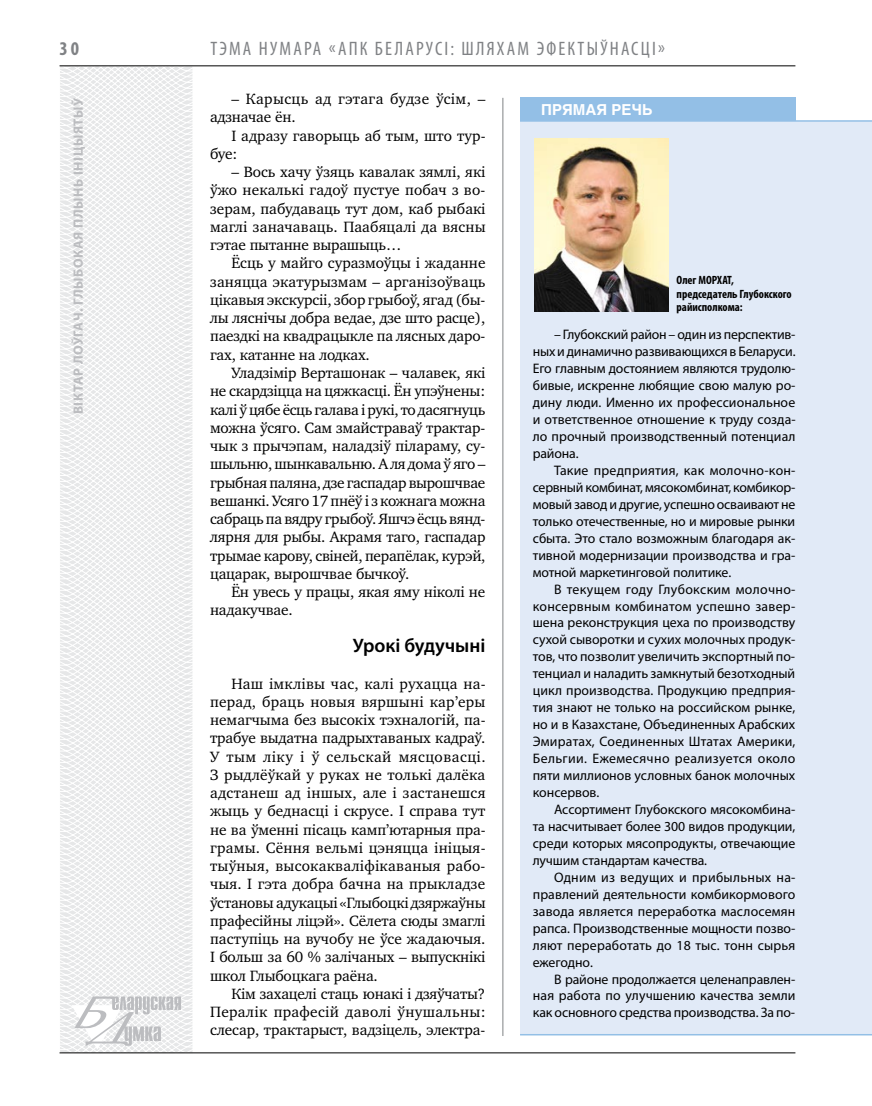
<style>
.page{position:relative;width:872px;height:1106px;background:#fff}
.page>*{position:absolute;margin:0;border:0;box-sizing:border-box;transform-origin:0 0}
.t1{font:condensed 19.5px "Myriad Pro";letter-spacing:.11em;color:#808285}
.t2{font:600 19.5px "Myriad Pro";color:#000}
.t3{font:700 condensed 19.5px "Myriad Pro";color:#808285}
.t4{font:15.3px/18.3px "Charter C";letter-spacing:-.01em;color:#000;text-align:justify}
.t5{font:15.3px/18.3px "Charter C";letter-spacing:.025em;color:#000}
.t6{font:700 15px "Helios";color:#fff}
.t7{font:13.8px/17px "Myriad Pro";color:#000;text-align:justify}
.t8{font:700 13.5px "Myriad Pro";letter-spacing:.04em;color:#bcbdc0}
.t9{font:700 condensed 12px/13.5px "Myriad Pro";color:#000}
</style>
<div class="page">
<svg style="left:59px;top:65px;width:192px;height:989px"></svg>
<hr style="left:502px;top:98px;width:1px;height:938px;background:#808285">
<hr style="left:60px;top:1052px;width:735px;height:1px;background:#000">
<svg style="left:71px;top:996px;width:110px;height:53px"></svg>
<hr style="left:60px;top:65px;width:735px;height:1px;background:#000">
<div style="left:520px;top:122px;width:352px;height:912px;background:#e1eaf7"></div>
<div style="left:520px;top:97px;width:275px;height:23px;background:#93bfe6"></div>
<hr style="left:520px;top:120px;width:352px;height:2px;background:#93bfe6">
<hr style="left:520px;top:1034px;width:352px;height:1px;background:#93bfe6">
<img style="left:535px;top:139px;width:133px;height:172px">
<p class="t3" style="left:60px;top:37px;width:21px">30</p>
<p class="t8" style="left:69px;top:414px;width:318px;rotate:-90deg">Віктар ЛОЎГАЧ. Глыбокая плынь ініцыятыў</p>
<p class="t1" style="left:210px;top:37px;width:456px">Тэма нумара «АПК Беларусі: шляхам эфектыўнасці»</p>
<p class="t5" style="left:210px;top:90px;width:277px;text-indent:21px">– Карысць ад гэтага будзе ўсім, – адзначае ён.</p>
<p class="t4" style="left:210px;top:126px;width:277px;text-indent:21px">І адразу гаворыць аб тым, што тур&shy;буе:</p>
<p class="t4" style="left:210px;top:163px;width:277px;text-indent:21px">– Вось хачу ўзяць кавалак зямлі, які ўжо некалькі гадоў пустуе побач з во&shy;зерам, пабудаваць тут дом, каб рыбакі маглі заначаваць. Паабяцалі да вясны гэтае пытанне вырашыць…</p>
<p class="t4" style="left:210px;top:254px;width:277px;text-indent:21px">Ёсць у майго суразмоўцы і жаданне заняцца экатурызмам – арганізоўваць цікавыя экскурсіі, збор грыбоў, ягад (бы&shy;лы ляснічы добра ведае, дзе што расце), паездкі на квадрацыкле па лясных даро&shy;гах, катанне на лодках.</p>
<p class="t4" style="left:210px;top:364px;width:277px;text-indent:21px">Уладзімір Верташонак – чалавек, які не скардзіцца на цяжкасці. Ён упэўнены: калі ў цябе ёсць галава і рукі, то дасягнуць можна ўсяго. Сам змайстраваў трактар&shy;чык з прычэпам, наладзіў пілараму, су&shy;шыльню, шынкавальню. А ля дома ў яго – грыбная паляна, дзе гаспадар вырошчвае вешанкі. Усяго 17 пнёў і з кожнага можна сабраць па вядру грыбоў. Яшчэ ёсць вянд&shy;лярня для рыбы. Акрамя таго, гаспадар трымае карову, свіней, перапёлак, курэй, цацарак, вырошчвае бычкоў.</p>
<p class="t4" style="left:210px;top:583px;width:277px;text-indent:21px">Ён увесь у працы, якая яму ніколі не надакучвае.</p>
<p class="t2" style="left:353px;top:633px;width:134px">Урокі будучыні</p>
<p class="t4" style="left:210px;top:674px;width:277px;text-indent:21px">Наш імклівы час, калі рухацца на&shy;перад, браць новыя вяршыні кар’еры немагчыма без высокіх тэхналогій, па&shy;трабуе выдатна падрыхтаваных кадраў.<br>У тым ліку і ў сельскай мясцовасці.<br>З рыдлёўкай у руках не толькі далёка адстанеш ад іншых, але і застанешся жыць у беднасці і скрусе. І справа тут не ва ўменні пісаць камп’ютарныя пра&shy;грамы. Сёння вельмі цэняцца ініцыя&shy;тыўныя, высокакваліфікаваныя рабо&shy;чыя. І гэта добра бачна на прыкладзе ўстановы адукацыі «Глыбоцкі дзяржаўны прафесійны ліцэй». Сёлета сюды змаглі паступіць на вучобу не ўсе жадаючыя.<br>І больш за 60 % залічаных – выпускнікі школ Глыбоцкага раёна.</p>
<p class="t4" style="left:210px;top:984px;width:277px;text-indent:21px">Кім захацелі стаць юнакі і дзяўчаты?<br>Пералік прафесій даволі ўнушальны: слесар, трактарыст, вадзіцель, электра-</p>
<p class="t6" style="left:541px;top:101px;width:113px">Прямая речь</p>
<p class="t9" style="left:676px;top:273px;width:117px">Олег МОРХАТ, председатель Глубокского райисполкома:</p>
<p class="t7" style="left:533px;top:326px;width:264px;text-indent:21px">– Глубокский район – один из перспектив&shy;ных и динамично развивающихся в Беларуси.<br>Его главным достоянием являются трудолю&shy;бивые, искренне любящие свою малую ро&shy;дину люди. Именно их профессиональное и ответственное отношение к труду созда&shy;ло прочный производственный потенциал района.</p>
<p class="t7" style="left:533px;top:461px;width:264px;text-indent:21px">Такие предприятия, как молочно-кон&shy;сервный комбинат, мясокомбинат, комбикор&shy;мовый завод и другие, успешно осваивают не только отечественные, но и мировые рынки сбыта. Это стало возможным благодаря ак&shy;тивной модернизации производства и гра&shy;мотной маркетинговой политике.</p>
<p class="t7" style="left:533px;top:580px;width:264px;text-indent:21px">В текущем году Глубокским молочно&shy;консервным комбинатом успешно завер&shy;шена реконструкция цеха по производству сухой сыворотки и сухих молочных продук&shy;тов, что позволит увеличить экспортный по&shy;тенциал и наладить замкнутый безотходный цикл производства. Продукцию предприя&shy;тия знают не только на российском рынке, но и в Казахстане, Объединенных Арабских Эмиратах, Соединенных Штатах Америки, Бельгии. Ежемесячно реализуется около пяти миллионов условных банок молочных консервов.</p>
<p class="t7" style="left:533px;top:800px;width:264px;text-indent:21px">Ассортимент Глубокского мясокомбина&shy;та насчитывает более 300 видов продукции, среди которых мясопродукты, отвечающие лучшим стандартам качества.</p>
<p class="t7" style="left:533px;top:868px;width:264px;text-indent:21px">Одним из ведущих и прибыльных на&shy;правлений деятельности комбикормового завода является переработка маслосемян рапса. Производственные мощности позво&shy;ляют переработать до 18 тыс. тонн сырья ежегодно.</p>
<p class="t7" style="left:533px;top:970px;width:264px;text-indent:21px">В районе продолжается целенаправлен&shy;ная работа по улучшению качества земли как основного средства производства. За по-</p>
</div>
